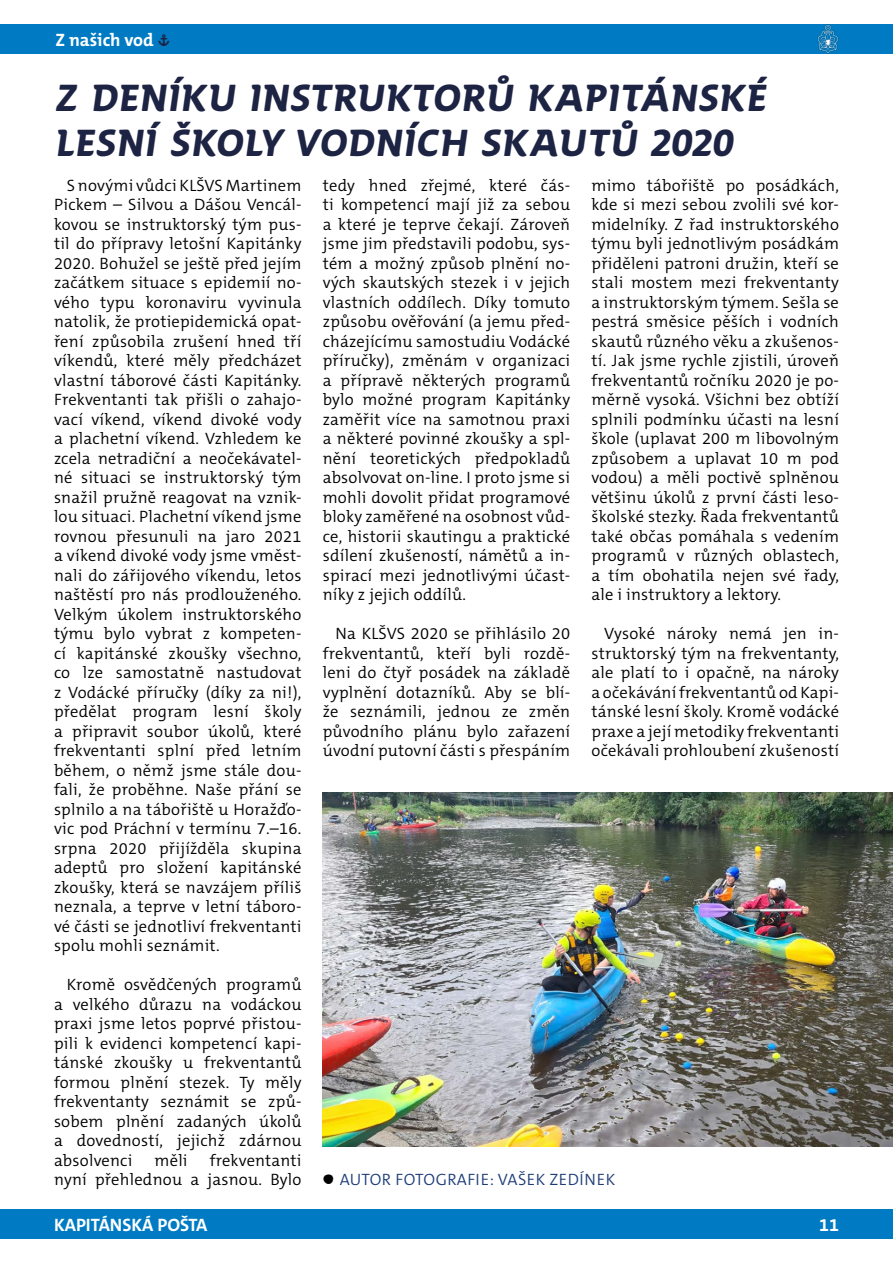
<style>
.page{position:relative;width:893px;height:1263px;background:#fff}
.page>*{position:absolute;margin:0;border:0;box-sizing:border-box;transform-origin:0 0}
.t1{font:700 37.5px/45px "SKAUT";color:#1d2343}
.t2{font:700 18px "The Mix C5";color:#fff}
.t3{font:300 16.5px/19.5px "The Mix C5";letter-spacing:.015em;color:#000;text-align:justify}
.t4{font:300 16.5px "The Mix C5";letter-spacing:.03em;color:#1e3d78}
.s1{font-family:"SKAUT";font-size:16.5px;color:#1d2343}
.s2{font-family:"SKAUT";font-weight:700;color:#000}
</style>
<div class="page">
<div style="left:0;top:1209px;width:893px;height:30px;background:#007bc3"></div>
<div style="left:0;top:24px;width:893px;height:30px;background:#007bc3"></div>
<img style="left:817px;top:24px;width:22px;height:30px">
<img style="left:323px;top:792px;width:570px;height:355px">
<svg style="left:818px;top:25px;width:20px;height:28px"></svg>
<p class="t2" style="left:55px;top:28px;width:116px">Z našich vod <span class="s1">»</span></p>
<h1 class="t1" style="left:54px;top:75px;width:720px">Z DENÍKU INSTRUKTORŮ KAPITÁNSKÉ<br>LESNÍ ŠKOLY VODNÍCH SKAUTŮ 2020</h1>
<p class="t3" style="left:54px;top:175px;width:249px;text-indent:13px">S novými vůdci KLŠVS Martinem Pickem – Silvou a Dášou Vencál&shy;kovou se instruktorský tým pus&shy;til do přípravy letošní Kapitánky 2020. Bohužel se ještě před jejím začátkem situace s epidemií no&shy;vého typu koronaviru vyvinula natolik, že protiepidemická opat&shy;ření způsobila zrušení hned tří víkendů, které měly předcházet vlastní táborové části Kapitánky.<br>Frekventanti tak přišli o zahajo&shy;vací víkend, víkend divoké vody a plachetní víkend. Vzhledem ke zcela netradiční a neočekávatel&shy;né situaci se instruktorský tým snažil pružně reagovat na vznik&shy;lou situaci. Plachetní víkend jsme rovnou přesunuli na jaro 2021 a víkend divoké vody jsme vměst&shy;nali do zářijového víkendu, letos naštěstí pro nás prodlouženého.<br>Velkým úkolem instruktorského týmu bylo vybrat z kompeten&shy;cí kapitánské zkoušky všechno, co lze samostatně nastudovat z Vodácké příručky (díky za ni!), předělat program lesní školy a připravit soubor úkolů, které frekventanti splní před letním během, o němž jsme stále dou&shy;fali, že proběhne. Naše přání se splnilo a na tábořiště u Horažďo&shy;vic pod Práchní v termínu 7.–16. srpna 2020 přijížděla skupina adeptů pro složení kapitánské zkoušky, která se navzájem příliš neznala, a teprve v letní táboro&shy;vé části se jednotliví frekventanti spolu mohli seznámit.</p>
<p class="t3" style="left:54px;top:975px;width:249px;text-indent:13px">Kromě osvědčených programů a velkého důrazu na vodáckou praxi jsme letos poprvé přistou&shy;pili k evidenci kompetencí kapi&shy;tánské zkoušky u frekventantů formou plnění stezek. Ty měly frekventanty seznámit se způ&shy;sobem plnění zadaných úkolů a dovedností, jejichž zdárnou absolvenci</p>
<p class="t3" style="left:323px;top:175px;width:249px">tedy hned zřejmé, které čás&shy;ti kompetencí mají již za sebou a které je teprve čekají. Zároveň jsme jim představili podobu, sys&shy;tém a možný způsob plnění no&shy;vých skautských stezek i v jejich vlastních oddílech. Díky tomuto způsobu ověřování (a jemu před&shy;cházejícímu samostudiu Vodácké příručky), změnám v organizaci a přípravě některých programů bylo možné program Kapitánky zaměřit více na samotnou praxi a některé povinné zkoušky a spl&shy;nění teoretických předpokladů absolvovat on-line. I proto jsme si mohli dovolit přidat programové bloky zaměřené na osobnost vůd&shy;ce, historii skautingu a praktické sdílení zkušeností, námětů a in&shy;spirací mezi jednotlivými účast&shy;níky z jejich oddílů.</p>
<p class="t3" style="left:323px;top:624px;width:249px;text-indent:13px">Na KLŠVS 2020 se přihlásilo 20 frekventantů, kteří byli rozdě&shy;leni do čtyř posádek na základě vyplnění dotazníků. Aby se blí&shy;že seznámili, jednou ze změn původního plánu bylo zařazení úvodní putovní části s přespáním</p>
<p class="t3" style="left:591px;top:176px;width:249px">mimo tábořiště po posádkách, kde si mezi sebou zvolili své kor&shy;midelníky. Z řad instruktorského týmu byli jednotlivým posádkám přiděleni patroni družin, kteří se stali mostem mezi frekventanty a instruktorským týmem. Sešla se pestrá směsice pěších i vodních skautů různého věku a zkušenos&shy;tí. Jak jsme rychle zjistili, úroveň frekventantů ročníku 2020 je po&shy;měrně vysoká. Všichni bez obtíží splnili podmínku účasti na lesní škole (uplavat 200 m libovolným způsobem a uplavat 10 m pod vodou) a měli poctivě splněnou většinu úkolů z první části leso&shy;školské stezky. Řada frekventantů také občas pomáhala s vedením programů v různých oblastech, a tím obohatila nejen své řady, ale i instruktory a lektory.</p>
<p class="t3" style="left:591px;top:624px;width:249px;text-indent:13px">Vysoké nároky nemá jen in&shy;struktorský tým na frekventanty, ale platí to i opačně, na nároky a očekávání frekventantů od Kapi&shy;tánské lesní školy. Kromě vodácké praxe a její metodiky frekventanti očekávali prohloubení zkušeností</p>
<p class="t3" style="left:155px;top:1150px;width:35px">měli</p>
<p class="t3" style="left:54px;top:1150px;width:249px;text-align:right">frekventanti<br>nyní přehlednou a jasnou. Bylo</p>
<p class="t4" style="left:323px;top:1169px;width:294px"><span class="s2">¶</span> AUTOR FOTOGRAFIE: VAŠEK ZEDÍNEK</p>
<p class="t2" style="left:54px;top:1213px;width:155px">KAPITÁNSKÁ POŠTA</p>
<p class="t2" style="left:819px;top:1213px;width:21px">11</p>
</div>
